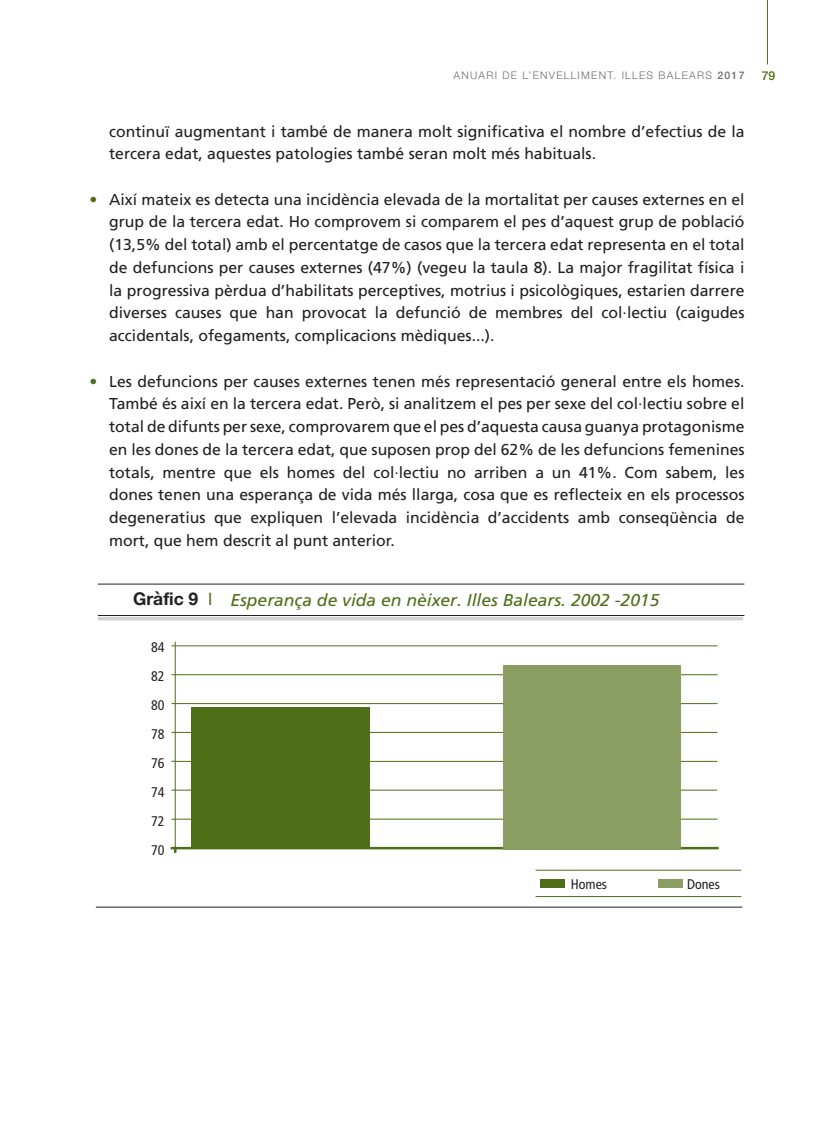
<style>
.page{position:relative;width:819px;height:1141px;background:#fff}
.page>*{position:absolute;margin:0;border:0;box-sizing:border-box;transform-origin:0 0}
.t1{font:italic 17.15px "Frutiger LT Std";color:#4e6e17}
.t2{font:15.75px/22.8px "Frutiger LT Std";color:#231f20;text-align:justify}
.t3{font:condensed 14px "Frutiger LT Std";color:#231f20}
.t4{font:500 12.25px "Helvetica Neue LT Std";color:#4e6e17}
.t5{font:300 10.5px "Helvetica Neue LT Std";letter-spacing:.12em;color:#6c6d70}
.s1{font-weight:500}
.s2{color:#4e6e17}
.s3{font-family:"Helvetica Neue";font-weight:700;font-style:normal;font-size:17.5px;color:#231f20}
.s4{font-style:normal;font-stretch:condensed;font-size:17.5px}
</style>
<div class="page">
<hr style="left:767px;top:0;width:1px;height:64px;background:#4e6e17">
<hr style="left:176px;top:819px;width:541px;height:1px;background:#4e6e17">
<hr style="left:175px;top:790px;width:542px;height:1px;background:#4e6e17">
<hr style="left:175px;top:761px;width:542px;height:1px;background:#4e6e17">
<hr style="left:175px;top:732px;width:542px;height:1px;background:#4e6e17">
<hr style="left:176px;top:703px;width:541px;height:1px;background:#4e6e17">
<hr style="left:176px;top:674px;width:541px;height:1px;background:#4e6e17">
<hr style="left:176px;top:645px;width:541px;height:1px;background:#4e6e17">
<hr style="left:175px;top:642px;width:1px;height:206px;background:#4e6e17">
<svg style="left:172px;top:847px;width:4px;height:5px"></svg>
<hr style="left:175px;top:847px;width:542px;height:2px;background:#4e6e17">
<hr style="left:98px;top:617px;width:645px;height:3px;background:#d1d2d4">
<hr style="left:98px;top:584px;width:646px;height:1px;background:#231f20">
<hr style="left:98px;top:615px;width:646px;height:1px;background:#231f20">
<div style="left:503px;top:665px;width:177px;height:184px;background:#8a9e62"></div>
<div style="left:191px;top:708px;width:178px;height:141px;background:#4e6e17"></div>
<hr style="left:96px;top:907px;width:646px;height:1px;background:#231f20">
<div style="left:540px;top:879px;width:25px;height:9px;background:#4e6e17"></div>
<hr style="left:535px;top:896px;width:206px;height:1px;background:#4e6e17">
<hr style="left:535px;top:870px;width:206px;height:1px;background:#4e6e17">
<div style="left:658px;top:879px;width:25px;height:9px;background:#8a9e62"></div>
<p class="t5" style="left:453px;top:69px;width:292px">ANUARI DE L’ENVELLIMENT. ILLES BALEARS <span class="s1">2017</span></p>
<p class="t4" style="left:761px;top:68px;width:15px">79</p>
<p class="t2" style="left:109px;top:120px;width:636px">continuï augmentant i també de manera molt significativa el nombre d’efectius de la tercera edat, aquestes patologies també seran molt més habituals.</p>
<p class="t2" style="left:109px;top:188px;width:637px;text-indent:-20px"><span class="s2">•</span> Així mateix es detecta una incidència elevada de la mortalitat per causes externes en el grup de la tercera edat. Ho comprovem si comparem el pes d’aquest grup de població (13,5% del total) amb el percentatge de casos que la tercera edat representa en el total de defuncions per causes externes (47%) (vegeu la taula 8). La major fragilitat física i la progressiva pèrdua d’habilitats perceptives, motrius i psicològiques, estarien darrere diverses causes que han provocat la defunció de membres del col·lectiu (caigudes accidentals, ofegaments, complicacions mèdiques...).</p>
<p class="t2" style="left:109px;top:370px;width:637px;text-indent:-20px"><span class="s2">•</span> Les defuncions per causes externes tenen més representació general entre els homes.<br>També és així en la tercera edat. Però, si analitzem el pes per sexe del col·lectiu sobre el total de difunts per sexe, comprovarem que el pes d’aquesta causa guanya protagonisme en les dones de la tercera edat, que suposen prop del 62% de les defuncions femenines totals, mentre que els homes del col·lectiu no arriben a un 41%. Com sabem, les dones tenen una esperança de vida més llarga, cosa que es reflecteix en els processos degeneratius que expliquen l’elevada incidència d’accidents amb conseqüència de mort, que hem descrit al punt anterior.</p>
<p class="t1" style="left:133px;top:590px;width:528px"><span class="s3">Gràfic 9</span> <span class="s4">I</span> Esperança de vida en nèixer. Illes Balears. 2002 -2015</p>
<p class="t3" style="left:151px;top:639px;width:15px">84</p>
<p class="t3" style="left:151px;top:668px;width:15px">82</p>
<p class="t3" style="left:151px;top:697px;width:15px">80</p>
<p class="t3" style="left:151px;top:726px;width:15px">78</p>
<p class="t3" style="left:151px;top:755px;width:15px">76</p>
<p class="t3" style="left:151px;top:784px;width:15px">74</p>
<p class="t3" style="left:151px;top:813px;width:15px">72</p>
<p class="t3" style="left:151px;top:842px;width:15px">70</p>
<p class="t3" style="left:571px;top:876px;width:38px">Homes</p>
<p class="t3" style="left:687px;top:876px;width:34px">Dones</p>
</div>
